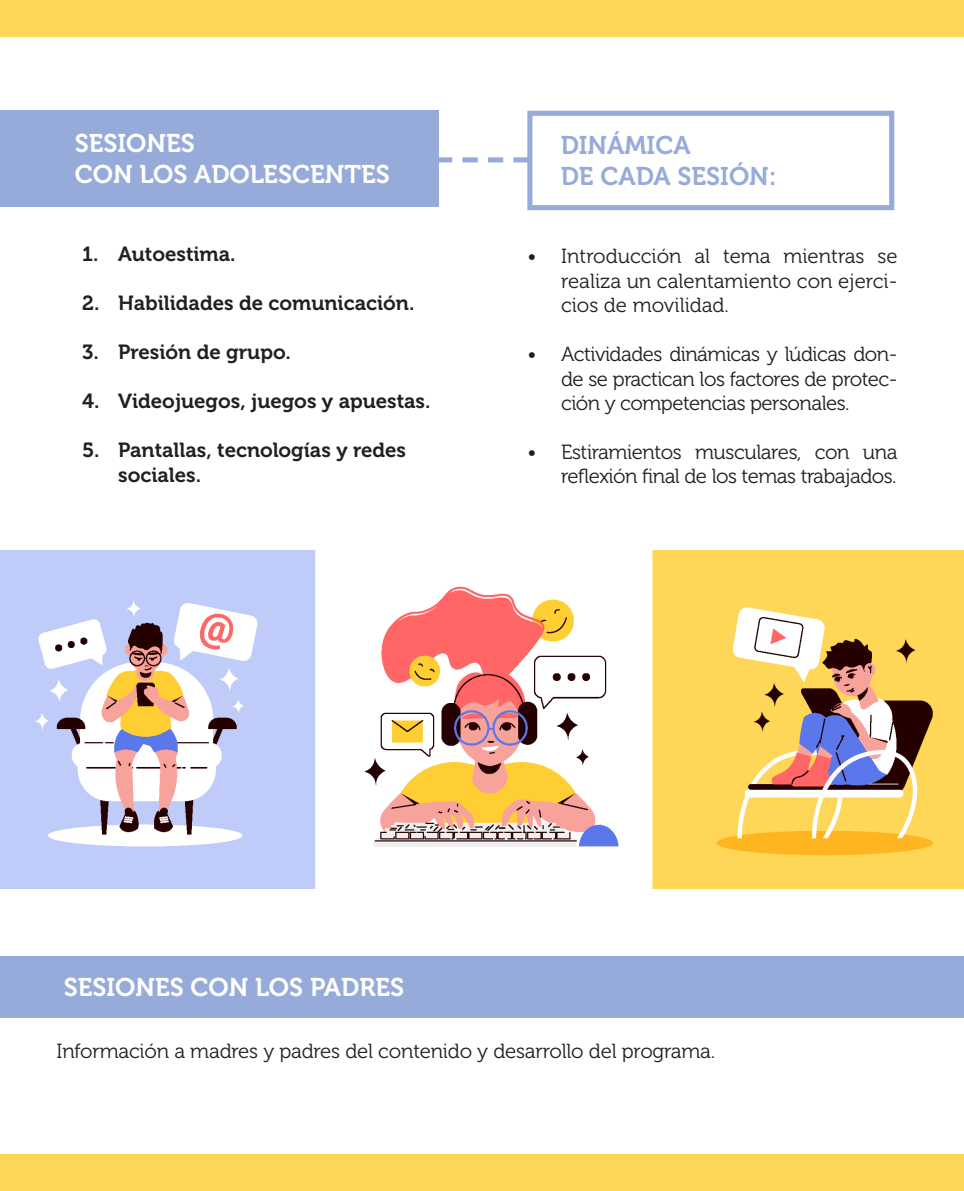
<style>
.page{position:relative;width:964px;height:1191px;background:#fff}
.page>*{position:absolute;margin:0;border:0;box-sizing:border-box;transform-origin:0 0}
.t1{font:25.6px "Museo 700";color:#fff}
.t2{font:25.6px "Museo 700";color:#96abd9}
.t3{font:20.4px/24.4px "Museo 300";letter-spacing:-.02em;color:#231f20;text-align:justify}
.t4{font:20.4px/24.4px "Museo 700";color:#231f20}
</style>
<div class="page">
<div style="left:0;top:111px;width:438px;height:96px;background:#96abd9"></div>
<img style="left:0;top:551px;width:964px;height:337px">
<svg style="left:438px;top:157px;width:89px;height:5px"></svg>
<div style="left:527px;top:111px;width:367px;height:99px;border:5px solid #96abd9"></div>
<div style="left:0;top:956px;width:964px;height:61px;background:#96abd9"></div>
<div style="left:0;top:0;width:964px;height:36px;background:#ffd758"></div>
<div style="left:0;top:1155px;width:964px;height:36px;background:#ffd758"></div>
<p class="t1" style="left:75px;top:129px;width:122px">SESIONES</p>
<p class="t1" style="left:75px;top:160px;width:317px">CON LOS ADOLESCENTES</p>
<p class="t4" style="left:82px;top:242px;width:155px">1. Autoestima.</p>
<p class="t4" style="left:82px;top:291px;width:334px">2. Habilidades de comunicación.</p>
<p class="t4" style="left:82px;top:340px;width:210px">3. Presión de grupo.</p>
<p class="t4" style="left:82px;top:389px;width:350px">4. Videojuegos, juegos y apuestas.</p>
<p class="t4" style="left:118px;top:438px;width:289px;text-indent:-36px">5. Pantallas, tecnologías y redes sociales.</p>
<p class="t2" style="left:561px;top:131px;width:131px">DINÁMICA</p>
<p class="t2" style="left:561px;top:162px;width:217px">DE CADA SESIÓN:</p>
<p class="t3" style="left:561px;top:244px;width:338px;text-indent:-34px">• Introducción al tema mientras se realiza un calentamiento con ejerci&shy;cios de movilidad.</p>
<p class="t3" style="left:561px;top:342px;width:338px;text-indent:-34px">• Actividades dinámicas y lúdicas don&shy;de se practican los factores de protec&shy;ción y competencias personales.</p>
<p class="t3" style="left:527px;top:440px;width:372px;text-align:right">• Estiramientos musculares, con una reflexión final de los temas trabajados.</p>
<p class="t1" style="left:64px;top:973px;width:342px">SESIONES CON LOS PADRES</p>
<p class="t3" style="left:57px;top:1039px;width:660px">Información a madres y padres del contenido y desarrollo del programa.</p>
</div>
